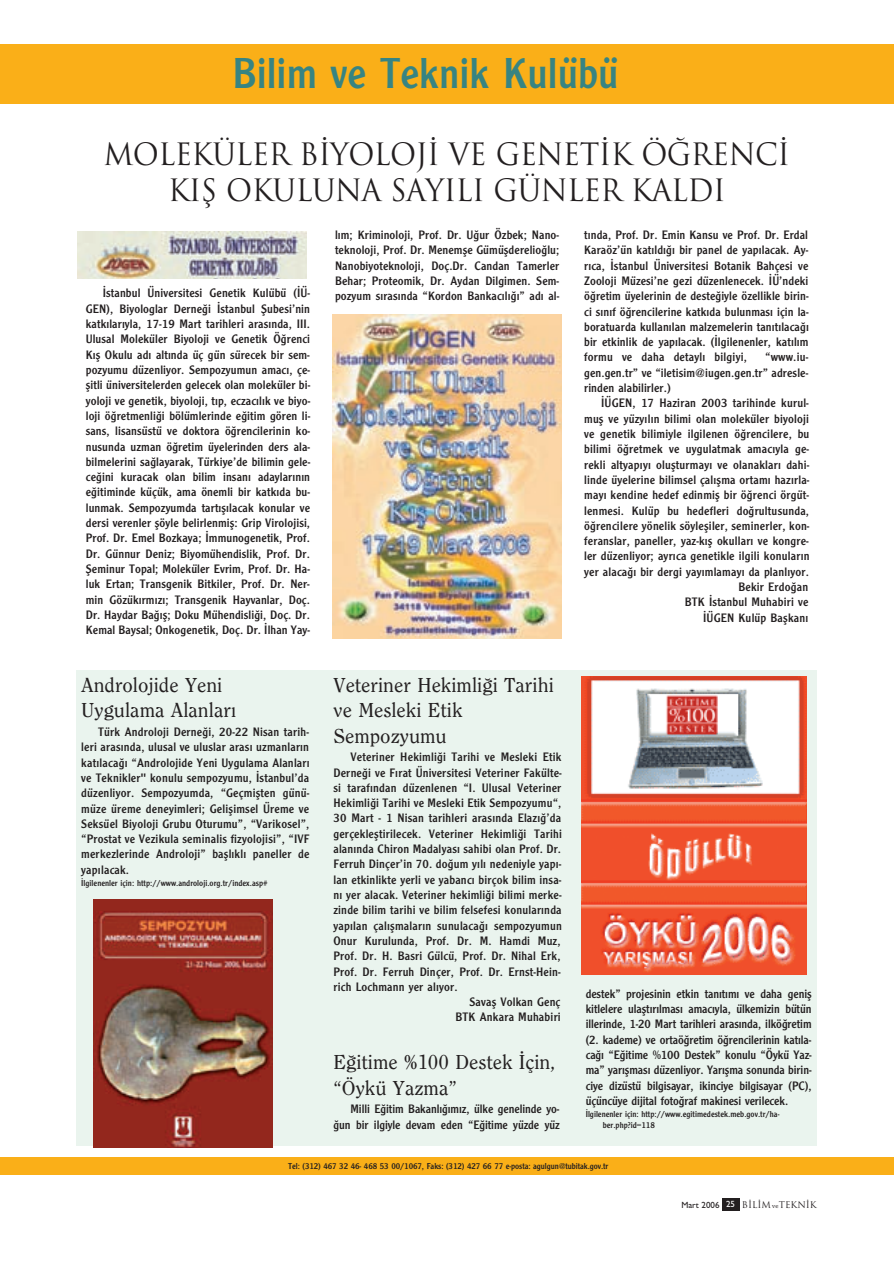
<style>
.page{position:relative;width:894px;height:1266px;background:#fff}
.page>*{position:absolute;margin:0;border:0;box-sizing:border-box;transform-origin:0 0}
.t1{font:45px "Clearface Gothic";color:#378482}
.t2{font:30px/36px "Trajan";letter-spacing:-.02em;color:#231f20;text-align:center;scale:.95 1}
.t3{font:500 21px/25.2px "Clearface";color:#231f20}
.t4{font:12.75px/15.3px "Clearface Gothic";letter-spacing:.01em;color:#231f20;text-align:justify}
.t5{font:9px/10.8px "Clearface Gothic";color:#231f20}
.t6{font:9px "Trajan Plain";color:#231f20}
.s1{font-family:"Gill Sans";font-weight:500}
.s2{font-family:"Gill Sans";font-weight:500;color:#fff}
.s3{font-family:"Bookman Old Style";font-size:6px}
</style>
<div class="page">
<div style="left:722px;top:1198px;width:17px;height:12px;background:#231f20"></div>
<div style="left:0;top:44px;width:894px;height:60px;background:#faaf18"></div>
<div style="left:0;top:1157px;width:894px;height:18px;background:#faaf18"></div>
<div style="left:77px;top:671px;width:740px;height:475px;background:#eaf4ee"></div>
<img style="left:332px;top:314px;width:229px;height:325px">
<img style="left:77px;top:231px;width:229px;height:48px">
<img style="left:93px;top:899px;width:179px;height:248px">
<img style="left:581px;top:676px;width:225px;height:299px">
<h1 class="t1" style="left:233px;top:57px;width:387px">Bilim ve Teknik Kulübü</h1>
<h2 class="t2" style="left:104px;top:137px;width:724px">MOLEKÜLER BIYOLOJI VE GENETIK Ö¤RENCI<br>K›FL OKULUNA SAY›L› GÜNLER KALD›</h2>
<p class="t4" style="left:86px;top:287px;width:226px;text-indent:17px">‹s tan bul Üni ver si te si Ge ne tik Ku lü bü (‹Ü-GEN), Bi yo log lar Der ne ¤i ‹s tan bul fiu be si’nin kat k› la r›y la, 17-19 Mart ta rih le ri ara s›n da, II I.<br>Ulu sal Mo le kü ler Bi yo lo ji ve Ge ne tik Ö¤ ren ci K›fl Oku lu ad› al t›n da üç gün sü re cek bir sem&shy;poz yu mu dü zen li yor. Sem poz yu mun ama c›, çe&shy;flit li üni ver si te ler den ge le cek olan mo le kü ler bi&shy;yo lo ji ve ge ne tik, bi yo lo ji, t›p, ec za c› l›k ve bi yo&shy;lo ji ö¤ ret men li ¤i bö lüm le rin de e¤i tim gö ren li&shy;sans, li san süs tü ve dok to ra ö¤ ren ci le ri nin ko&shy;nu sun da uz man ö¤ re tim üye le rin den ders ala&shy;bil me le ri ni sa¤ la ya rak, Tür ki ye’de bi li min ge le&shy;ce ¤i ni ku ra cak olan bi lim in sa n› aday la r› n›n e¤i ti min de kü çük, ama önem li bir kat k› da bu&shy;lun mak. Sem poz yum da tar t› fl› la cak ko nu lar ve der si ve ren ler flöy le be lir len mifl: Grip Vi ro lo ji si, Prof. Dr. Emel Boz ka ya; ‹m mu no ge ne tik, Prof.<br>Dr. Gün nur De niz; Bi yo mü hen dis lik, Prof. Dr. fie mi nur To pal; Mo le kü ler Ev rim, Prof. Dr. Ha&shy;luk Er tan; Trans ge nik Bit ki ler, Prof. Dr. Ner&shy;min Gö zü k›r m› z›; Trans ge nik Hay van lar, Doç.<br>Dr. Hay dar Ba ¤›fl; Do ku Mü hen dis li ¤i, Doç. Dr.<br>Ke mal Bay sal; On ko ge ne tik, Doç. Dr. ‹l han Yay-</p>
<h3 class="t3" style="left:81px;top:673px;width:156px">An dro lo ji de Ye ni<br>Uy gu la ma Alan la r›</h3>
<p class="t4" style="left:81px;top:725px;width:230px;text-indent:17px">Türk An dro lo ji Der ne ¤i, 20-22 Ni san ta rih&shy;le ri ara s›n da, ulu sal ve ulus lar ara s› uz man la r›n ka t› la ca ¤› “An dro lo ji de Ye ni Uy gu la ma Alan la r› ve Tek nik ler'' ko nu lu sem poz yu mu, ‹s tan bul’da dü zen li yor. Sem poz yum da, “Geç mifl ten gü nü&shy;mü ze üre me de ne yim le ri; Ge li flim sel Üre me ve Sek sü el Bi yo lo ji Gru bu Otu ru mu”, “Va ri ko sel”, “Pros tat ve Ve zi ku la se mi na lis fiz yo lo ji si”, “IVF mer kez le rin de An dro lo ji” bafl l›k l› pa nel ler de ya p› la cak.</p>
<p class="t5" style="left:81px;top:878px;width:188px">‹l gi le nen ler için: http://www.an dro lo ji.org.tr/in dex.asp#</p>
<p class="t4" style="left:335px;top:228px;width:226px">l›m; Kri mi no lo ji, Prof. Dr. U¤ur Öz bek; Na no&shy;tek no lo ji, Prof. Dr. Me nem fle Gü müfl de re li o¤ lu; Na no bi yo tek no lo ji, Doç.Dr. Can dan Ta mer ler Be har; Pro teo mik, Dr. Ay dan Dil gi men. Sem&shy;poz yum s› ra s›n da “Kor don Ban ka c› l› ¤›” ad› al-</p>
<p class="t4" style="left:584px;top:228px;width:226px">t›n da, Prof. Dr. Emin Kan su ve Prof. Dr. Er dal Ka ra öz’ün ka t›l d› ¤› bir pa nel de ya p› la cak. Ay&shy;r› ca, ‹s tan bul Üni ver si te si Bo ta nik Bah çe si ve Zo olo ji Mü ze si’ne ge zi dü zen le ne cek. ‹Ü’nde ki ö¤ re tim üye le ri nin de des te ¤iy le özel lik le bi rin&shy;ci s› n›f ö¤ ren ci le ri ne kat k› da bu lun ma s› için la&shy;bo ra tu ar da kul la n› lan mal ze me le rin ta n› t› la ca ¤› bir et kin lik de ya p› la cak. (‹l gi le nen ler, ka t› l›m for mu ve da ha de tay l› bil gi yi,</p>
<p class="t4" style="left:584px;top:351px;width:226px;text-indent:181px">“www.iu&shy;gen.gen.tr” ve “ile ti sim@iu gen.gen.tr” ad res le&shy;rin den ala bi lir ler.)</p>
<p class="t4" style="left:584px;top:396px;width:227px;text-align:right">‹Ü GEN, 17 Ha zi ran 2003 ta ri hin de ku rul&shy;mufl ve yüz y› l›n bi li mi olan mo le kü ler bi yo lo ji ve ge ne tik bi li miy le il gi le nen ö¤ ren ci le re, bu bi li mi ö¤ ret mek ve uy gu lat mak ama c›y la ge&shy;rek li alt ya p› y› olufl tur ma y› ve ola nak la r› da hi&shy;lin de üye le ri ne bi lim sel ça l›fl ma or ta m› ha z›r la&shy;ma y› ken di ne he def edin mifl bir ö¤ ren ci ör güt&shy;len me si. Ku lüp bu he def le ri do¤ rul tu sun da, ö¤ ren ci le re yö ne lik söy le fli ler, se mi ner ler, kon&shy;fe rans lar, pa nel ler, yaz-k›fl okul la r› ve kon gre&shy;ler dü zen li yor; ay r› ca ge ne tik le il gi li ko nu la r›n yer ala ca ¤› bir der gi ya y›m la ma y› da plan l› yor.<br>Be kir Er do ¤an<br>BTK ‹s tan bul Mu ha bi ri ve<br>‹Ü GEN Ku lüp Bafl ka n›</p>
<h3 class="t3" style="left:333px;top:673px;width:222px">Ve te ri ner He kim li ¤i Ta ri hi ve Mes le ki Etik<br>Sem poz yu mu</h3>
<p class="t4" style="left:350px;top:750px;width:212px">Ve te ri ner He kim li ¤i Ta ri hi ve Mes le ki Etik</p>
<p class="t4" style="left:333px;top:765px;width:230px">Der ne ¤i ve F› rat Üni ver si te si Ve te ri ner Fa kül te-</p>
<p class="t4" style="left:333px;top:781px;width:229px">si ta ra f›n dan dü zen le nen “I. Ulu sal Ve te ri ner</p>
<p class="t4" style="left:333px;top:796px;width:229px">He kim li ¤i Ta ri hi ve Mes le ki Etik Sem poz yu mu“,</p>
<p class="t4" style="left:333px;top:811px;width:229px">30 Mart - 1 Ni san ta rih le ri ara s›n da Ela z›¤’da</p>
<p class="t4" style="left:333px;top:827px;width:230px">ger çek lefl ti ri le cek. Ve te ri ner He kim li ¤i Ta ri hi</p>
<p class="t4" style="left:333px;top:842px;width:229px">ala n›n da Chi ron Ma dal ya s› sa hi bi olan Prof. Dr.</p>
<p class="t4" style="left:333px;top:857px;width:229px">Fer ruh Din çer’in 70. do ¤um y› l› ne de niy le ya p›-</p>
<p class="t4" style="left:333px;top:873px;width:229px">lan et kin lik te yer li ve ya ban c› bir çok bi lim in sa-</p>
<p class="t4" style="left:333px;top:888px;width:230px">n› yer ala cak. Ve te ri ner he kim li ¤i bi li mi mer ke-</p>
<p class="t4" style="left:333px;top:903px;width:230px">zin de bi lim ta ri hi ve bi lim fel se fe si ko nu la r›n da</p>
<p class="t4" style="left:333px;top:918px;width:230px">ya p› lan ça l›fl ma la r›n su nu la ca ¤› sem poz yu mun</p>
<p class="t4" style="left:333px;top:934px;width:229px">Onur Ku ru lun da, Prof. Dr. M. Ham di Muz,</p>
<p class="t4" style="left:333px;top:949px;width:229px">Prof. Dr. H. Bas ri Gül cü, Prof. Dr. Ni hal Erk,</p>
<p class="t4" style="left:333px;top:964px;width:229px">Prof. Dr. Fer ruh Din çer, Prof. Dr. Ernst-He in-</p>
<p class="t4" style="left:333px;top:980px;width:126px">rich Loch mann yer al› yor.</p>
<p class="t4" style="left:469px;top:995px;width:92px">Sa vafl Vol kan Genç</p>
<p class="t4" style="left:455px;top:1010px;width:107px">BTK An ka ra Mu ha bi ri</p>
<h3 class="t3" style="left:333px;top:1051px;width:223px">E¤i ti me %100 Des tek ‹çin, “Öy kü Yaz ma”</h3>
<p class="t4" style="left:333px;top:1102px;width:228px;text-align:right">Mil li E¤i tim Ba kan l› ¤› m›z, ül ke ge ne lin de yo-¤un bir il giy le de vam eden “E¤i ti me yüz de yüz</p>
<p class="t4" style="left:586px;top:987px;width:228px">des tek” pro je si nin et kin ta n› t› m› ve da ha ge nifl kit le le re ulafl t› r›l ma s› ama c›y la, ül ke mi zin bü tün il le rin de, 1-20 Mart ta rih le ri ara s›n da, il kö¤ re tim (2. ka de me) ve or ta ö¤ re tim ö¤ ren ci le ri nin ka t› la&shy;ca ¤› “E¤i ti me %100 Des tek” ko nu lu “Öy kü Yaz&shy;ma” ya r›fl ma s› dü zen li yor. Ya r›fl ma so nun da bi rin&shy;ci ye di züs tü bil gi sa yar, ikin ci ye bil gi sa yar (PC), üçün cü ye di ji tal fo to¤ raf ma ki ne si ve ri le cek.</p>
<p class="t5" style="left:603px;top:1109px;width:178px;text-indent:-17px">‹l gi le nen ler için: http://www.egi ti me des tek.meb.gov.tr/ha&shy;ber.php?id=118</p>
<p class="t5" style="left:288px;top:1161px;width:322px">Tel: (312) 467 32 46- 468 53 00/1067, Faks: (312) 427 66 77 e-posta: agulgun@tubitak.gov.tr</p>
<p class="t6" style="left:681px;top:1199px;width:137px"><span class="s1">Mart 2006</span> <span class="s2">25</span> B‹L‹M <span class="s3">ve</span>TEKN‹K</p>
</div>
